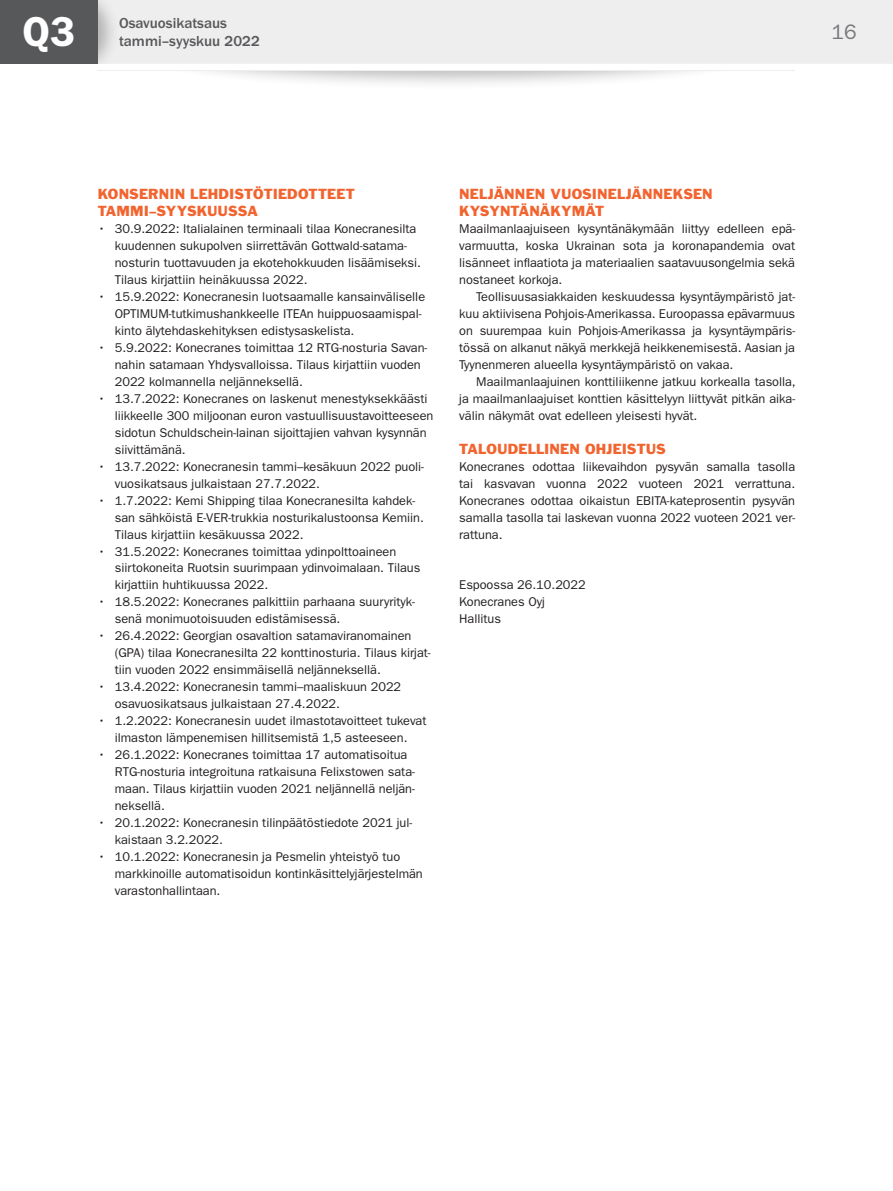
<style>
.page{position:relative;width:893px;height:1191px;background:#fff}
.page>*{position:absolute;margin:0;border:0;box-sizing:border-box;transform-origin:0 0}
.t1{font:600 42px "ITC Franklin Gothic Std";color:#fff}
.t2{font:21px "ITC Franklin Gothic Std";color:#76787b}
.t3{font:500 15px/18px "ITC Franklin Gothic Std";color:#57585a}
.t4{font:13.5px/17px "Franklin Gothic Std";letter-spacing:.01em;color:#f2642f}
.fi_P_1_base_indent{font:12.75px/17px "ITC Franklin Gothic Std";letter-spacing:-.005em;color:#231f20}
.fi_P_1_base{font:12.75px/17px "ITC Franklin Gothic Std";letter-spacing:-.005em;color:#231f20;text-align:justify}
</style>
<div class="page">
<div style="left:138px;top:2px;width:623px;height:89px;background:#231f20;opacity:.3"></div>
<div style="left:0;top:53px;width:893px;height:17px;background:#fff"></div>
<div style="left:120px;top:0;width:773px;height:64px;background:#eeeeef"></div>
<div style="left:98px;top:0;width:22px;height:64px;background:#231f20;opacity:.3"></div>
<div style="left:0;top:0;width:98px;height:64px;background:#57585a"></div>
<h1 class="t1" style="left:22px;top:7px;width:54px">Q3</h1>
<p class="t3" style="left:119px;top:14px;width:142px">Osavuosikatsaus tammi–syyskuu 2022</p>
<h2 class="t2" style="left:831px;top:20px;width:27px">16</h2>
<p class="t4" style="left:98px;top:186px;width:258px">KONSERNIN LEHDISTÖTIEDOTTEET<br>TAMMI–SYYSKUUSSA</p>
<p class="fi_P_1_base_indent" style="left:115px;top:221px;width:308px;text-indent:-17px">• 30.9.2022: Italialainen terminaali tilaa Konecranesilta kuudennen sukupolven siirrettävän Gottwald-satama&shy;nosturin tuottavuuden ja ekotehokkuuden lisäämiseksi.<br>Tilaus kirjattiin heinäkuussa 2022.</p>
<p class="fi_P_1_base_indent" style="left:115px;top:288px;width:312px;text-indent:-17px">• 15.9.2022: Konecranesin luotsaamalle kansainväliselle<br>OPTIMUM-tutkimushankkeelle ITEAn huippuosaamispal&shy;kinto älytehdaskehityksen edistysaskelista.</p>
<p class="fi_P_1_base_indent" style="left:115px;top:339px;width:314px;text-indent:-17px">• 5.9.2022: Konecranes toimittaa 12 RTG-nosturia Savan&shy;nahin satamaan Yhdysvalloissa. Tilaus kirjattiin vuoden<br>2022 kolmannella neljänneksellä.</p>
<p class="fi_P_1_base_indent" style="left:115px;top:390px;width:320px;text-indent:-17px">• 13.7.2022: Konecranes on laskenut menestyksekkäästi liikkeelle 300 miljoonan euron vastuullisuustavoitteeseen sidotun Schuldschein-lainan sijoittajien vahvan kysynnän siivittämänä.</p>
<p class="fi_P_1_base_indent" style="left:115px;top:458px;width:311px;text-indent:-17px">• 13.7.2022: Konecranesin tammi–kesäkuun 2022 puoli&shy;vuosikatsaus julkaistaan 27.7.2022.</p>
<p class="fi_P_1_base_indent" style="left:115px;top:492px;width:311px;text-indent:-17px">• 1.7.2022: Kemi Shipping tilaa Konecranesilta kahdek&shy;san sähköistä E-VER-trukkia nosturikalustoonsa Kemiin.<br>Tilaus kirjattiin kesäkuussa 2022.</p>
<p class="fi_P_1_base_indent" style="left:115px;top:543px;width:307px;text-indent:-17px">• 31.5.2022: Konecranes toimittaa ydinpolttoaineen siirtokoneita Ruotsin suurimpaan ydinvoimalaan. Tilaus kirjattiin huhtikuussa 2022.</p>
<p class="fi_P_1_base_indent" style="left:115px;top:593px;width:302px;text-indent:-17px">• 18.5.2022: Konecranes palkittiin parhaana suuryrityk&shy;senä monimuotoisuuden edistämisessä.</p>
<p class="fi_P_1_base_indent" style="left:115px;top:627px;width:317px;text-indent:-17px">• 26.4.2022: Georgian osavaltion satamaviranomainen (GPA) tilaa Konecranesilta 22 konttinosturia. Tilaus kirjat&shy;tiin vuoden 2022 ensimmäisellä neljänneksellä.</p>
<p class="fi_P_1_base_indent" style="left:115px;top:678px;width:288px;text-indent:-17px">• 13.4.2022: Konecranesin tammi–maaliskuun 2022 osavuosikatsaus julkaistaan 27.4.2022.</p>
<p class="fi_P_1_base_indent" style="left:98px;top:712px;width:330px;text-align:center">• 1.2.2022: Konecranesin uudet ilmastotavoitteet tukevat ilmaston lämpenemisen hillitsemistä 1,5 asteeseen.</p>
<p class="fi_P_1_base_indent" style="left:115px;top:746px;width:302px;text-indent:-17px">• 26.1.2022: Konecranes toimittaa 17 automatisoitua RTG-nosturia integroituna ratkaisuna Felixstowen sata&shy;maan. Tilaus kirjattiin vuoden 2021 neljännellä neljän&shy;neksellä.</p>
<p class="fi_P_1_base_indent" style="left:115px;top:814px;width:299px;text-indent:-17px">• 20.1.2022: Konecranesin tilinpäätöstiedote 2021 jul&shy;kaistaan 3.2.2022.</p>
<p class="fi_P_1_base_indent" style="left:115px;top:848px;width:310px;text-indent:-17px">• 10.1.2022: Konecranesin ja Pesmelin yhteistyö tuo markkinoille automatisoidun kontinkäsittelyjärjestelmän varastonhallintaan.</p>
<p class="t4" style="left:459px;top:186px;width:255px">NELJÄNNEN VUOSINELJÄNNEKSEN<br>KYSYNTÄNÄKYMÄT</p>
<p class="fi_P_1_base" style="left:459px;top:221px;width:337px">Maailmanlaajuiseen kysyntänäkymään liittyy edelleen epä&shy;varmuutta, koska Ukrainan sota ja koronapandemia ovat lisänneet inflaatiota ja materiaalien saatavuusongelmia sekä nostaneet korkoja.</p>
<p class="fi_P_1_base_indent" style="left:459px;top:288px;width:337px;text-align:justify;text-indent:17px">Teollisuusasiakkaiden keskuudessa kysyntäympäristö jat&shy;kuu aktiivisena Pohjois-Amerikassa. Euroopassa epävarmuus on suurempaa kuin Pohjois-Amerikassa ja kysyntäympäris&shy;tössä on alkanut näkyä merkkejä heikkenemisestä. Aasian ja Tyynenmeren alueella kysyntäympäristö on vakaa.</p>
<p class="fi_P_1_base_indent" style="left:459px;top:373px;width:338px;text-align:justify;text-indent:17px">Maailmanlaajuinen konttiliikenne jatkuu korkealla tasolla, ja maailmanlaajuiset konttien käsittelyyn liittyvät pitkän aika&shy;välin näkymät ovat edelleen yleisesti hyvät.</p>
<p class="t4" style="left:459px;top:440px;width:208px">TALOUDELLINEN OHJEISTUS</p>
<p class="fi_P_1_base" style="left:459px;top:458px;width:337px">Konecranes odottaa liikevaihdon pysyvän samalla tasolla tai kasvavan vuonna 2022 vuoteen 2021 verrattuna.<br>Konecranes odottaa oikaistun EBITA-kateprosentin pysyvän samalla tasolla tai laskevan vuonna 2022 vuoteen 2021 ver&shy;rattuna.</p>
<p class="fi_P_1_base" style="left:459px;top:577px;width:128px">Espoossa 26.10.2022</p>
<p class="fi_P_1_base" style="left:459px;top:593px;width:87px">Konecranes Oyj</p>
<p class="fi_P_1_base" style="left:459px;top:610px;width:43px">Hallitus</p>
</div>
